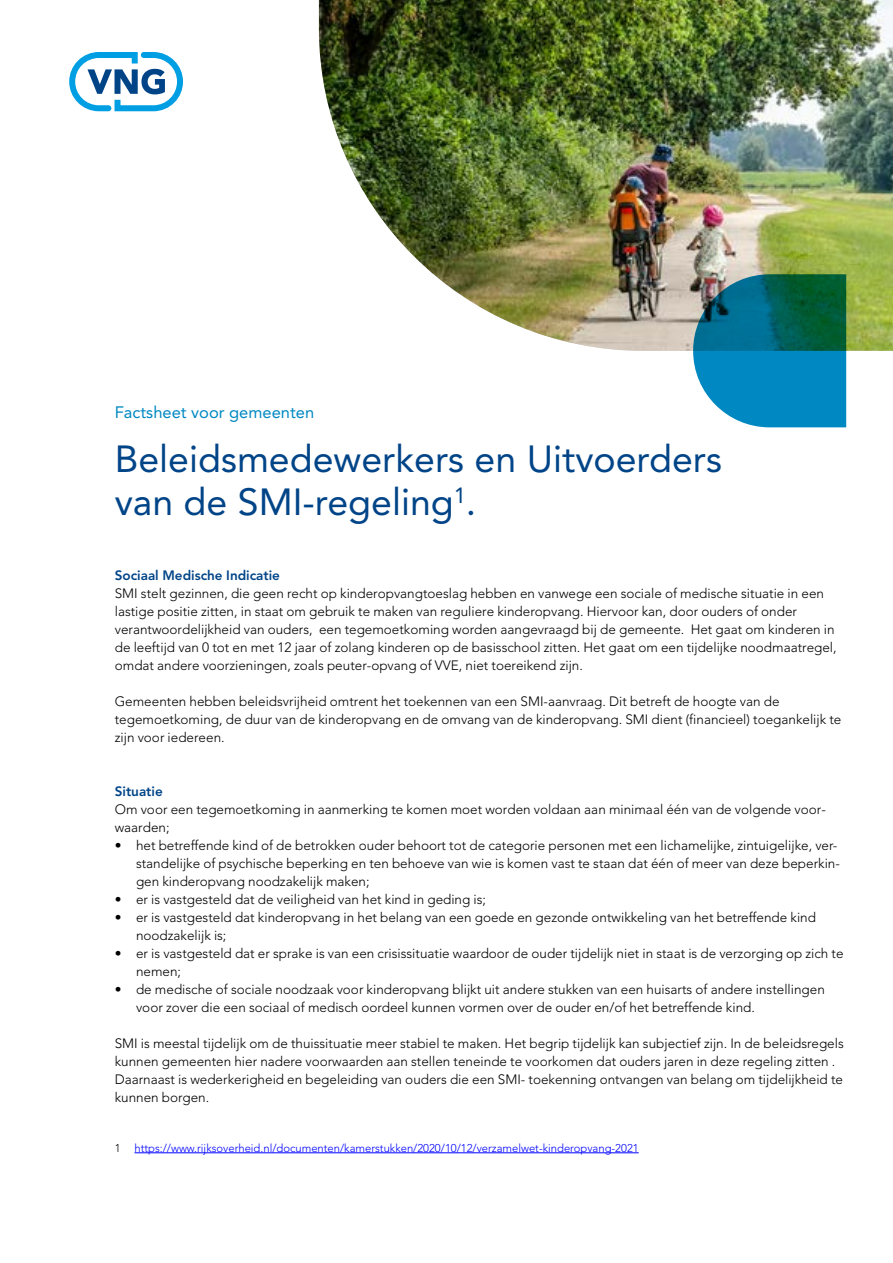
<style>
.page{position:relative;width:893px;height:1263px;background:#fff}
.page>*{position:absolute;margin:0;border:0;box-sizing:border-box;transform-origin:0 0}
.t1{font:37.5px/43.5px "Avenir LT Std";color:#048}
.t2{font:16.5px "Avenir LT Std";color:#0088c2}
.t3{font:300 13.5px/18px "Avenir LT Std";color:#000}
.t4{font:800 13.5px "Avenir LT Std";color:#048}
.t5{font:300 11.25px "Avenir LT Std";color:#00f}
.s1{color:#000}
</style>
<div class="page">
<svg style="left:69px;top:52px;width:114px;height:59px"></svg>
<hr style="left:134px;top:1152px;width:505px;height:1px;background:#00f">
<img style="left:319px;top:0;width:574px;height:351px">
<svg style="left:693px;top:274px;width:153px;height:153px;background:#167e96"></svg>
<p class="t2" style="left:115px;top:402px;width:201px">Factsheet voor gemeenten</p>
<h1 class="t1" style="left:115px;top:437px;width:609px">Beleidsmedewerkers en Uitvoerders van de SMI-regeling<sup>1</sup>.</h1>
<p class="t4" style="left:115px;top:567px;width:167px">Sociaal Medische Indicatie</p>
<p class="t3" style="left:115px;top:584px;width:723px">SMI stelt gezinnen, die geen recht op kinderopvangtoeslag hebben en vanwege een sociale of medische situatie in een lastige positie zitten, in staat om gebruik te maken van reguliere kinderopvang. Hiervoor kan, door ouders of onder verantwoordelijkheid van ouders, een tegemoetkoming worden aangevraagd bij de gemeente. Het gaat om kinderen in de leeftijd van 0 tot en met 12 jaar of zolang kinderen op de basisschool zitten. Het gaat om een tijdelijke noodmaatregel, omdat andere voorzieningen, zoals peuter-opvang of VVE, niet toereikend zijn.</p>
<p class="t3" style="left:115px;top:692px;width:728px">Gemeenten hebben beleidsvrijheid omtrent het toekennen van een SMI-aanvraag. Dit betreft de hoogte van de tegemoetkoming, de duur van de kinderopvang en de omvang van de kinderopvang. SMI dient (financieel) toegankelijk te zijn voor iedereen.</p>
<p class="t4" style="left:115px;top:783px;width:50px">Situatie</p>
<p class="t3" style="left:115px;top:800px;width:713px">Om voor een tegemoetkoming in aanmerking te komen moet worden voldaan aan minimaal één van de volgende voor&shy;waarden;</p>
<p class="t3" style="left:136px;top:836px;width:705px;text-indent:-21px">• het betreffende kind of de betrokken ouder behoort tot de categorie personen met een lichamelijke, zintuigelijke, ver&shy;standelijke of psychische beperking en ten behoeve van wie is komen vast te staan dat één of meer van deze beperkin&shy;gen kinderopvang noodzakelijk maken;</p>
<p class="t3" style="left:115px;top:890px;width:373px">• er is vastgesteld dat de veiligheid van het kind in geding is;</p>
<p class="t3" style="left:136px;top:908px;width:681px;text-indent:-21px">• er is vastgesteld dat kinderopvang in het belang van een goede en gezonde ontwikkeling van het betreffende kind noodzakelijk is;</p>
<p class="t3" style="left:136px;top:944px;width:709px;text-indent:-21px">• er is vastgesteld dat er sprake is van een crisissituatie waardoor de ouder tijdelijk niet in staat is de verzorging op zich te nemen;</p>
<p class="t3" style="left:136px;top:980px;width:690px;text-indent:-21px">• de medische of sociale noodzaak voor kinderopvang blijkt uit andere stukken van een huisarts of andere instellingen voor zover die een sociaal of medisch oordeel kunnen vormen over de ouder en/of het betreffende kind.</p>
<p class="t3" style="left:115px;top:1034px;width:730px">SMI is meestal tijdelijk om de thuissituatie meer stabiel te maken. Het begrip tijdelijk kan subjectief zijn. In de beleidsregels kunnen gemeenten hier nadere voorwaarden aan stellen teneinde te voorkomen dat ouders jaren in deze regeling zitten .<br>Daarnaast is wederkerigheid en begeleiding van ouders die een SMI- toekenning ontvangen van belang om tijdelijkheid te kunnen borgen.</p>
<p class="t5" style="left:115px;top:1141px;width:525px"><span class="s1">1</span> https://www.rijksoverheid.nl/documenten/kamerstukken/2020/10/12/verzamelwet-kinderopvang-2021</p>
</div>
